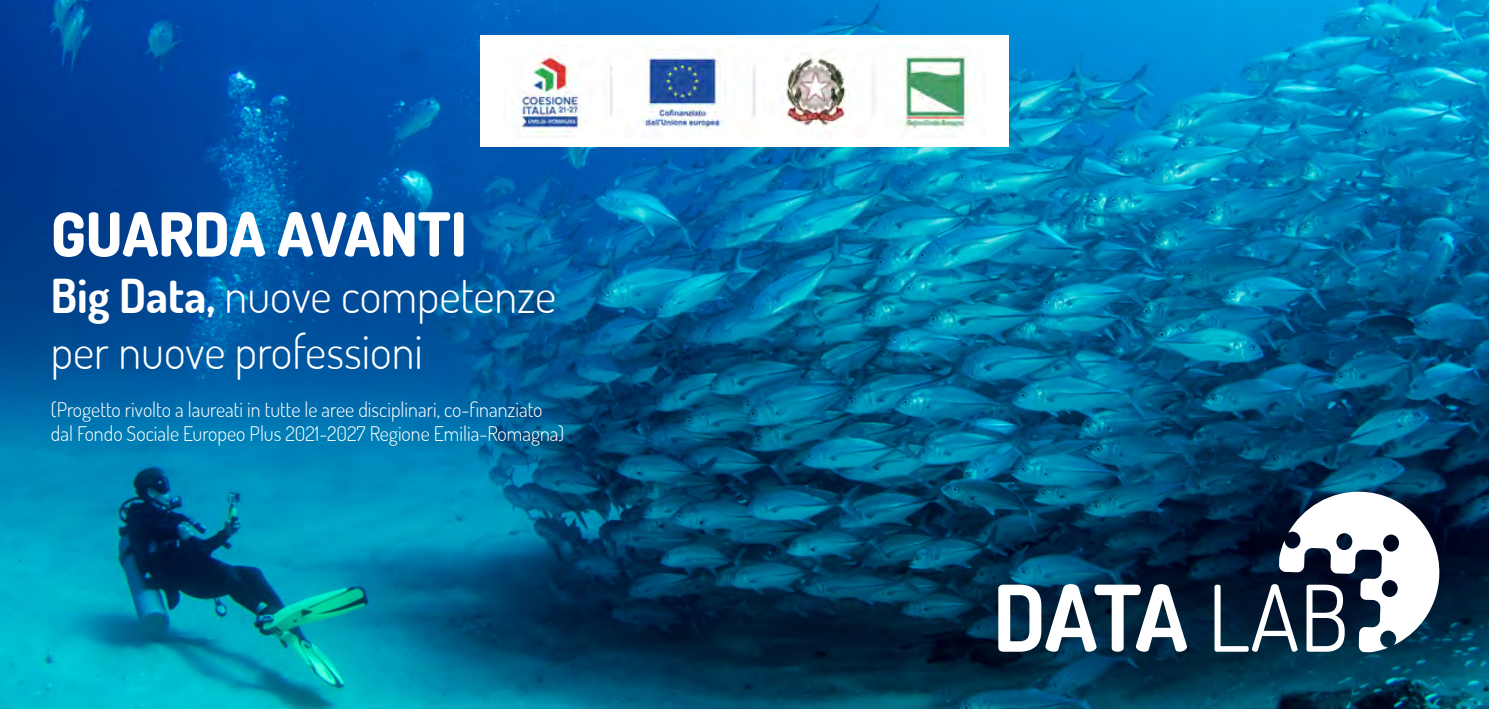
<style>
.page{position:relative;width:1489px;height:709px;background:#fff}
.page>*{position:absolute;margin:0;border:0;box-sizing:border-box;transform-origin:0 0}
.t1{font:800 60.75px "Dosis";color:#fff}
.t2{font:300 46.75px/56px "Dosis";color:#fff}
.t3{font:300 20px/24.2px "Dosis";color:#fff}
.s1{font-weight:700}
</style>
<div class="page">
<img style="left:0;top:0;width:1488px;height:709px">
<svg style="left:998px;top:584px;width:188px;height:67px"></svg>
<svg style="left:1214px;top:491px;width:226px;height:161px"></svg>
<div style="left:480px;top:35px;width:528px;height:112px;background:#fff"></div>
<img style="left:512px;top:53px;width:459px;height:85px">
<h1 class="t1" style="left:51px;top:192px;width:417px">GUARDA AVANTI</h1>
<h2 class="t2" style="left:51px;top:265px;width:506px"><span class="s1">Big Data,</span> nuove competenze per nuove professioni</h2>
<p class="t3" style="left:51px;top:397px;width:515px">(Progetto rivolto a laureati in tutte le aree disciplinari, co-finanziato dal Fondo Sociale Europeo Plus 2021-2027 Regione Emilia-Romagna)</p>
</div>
